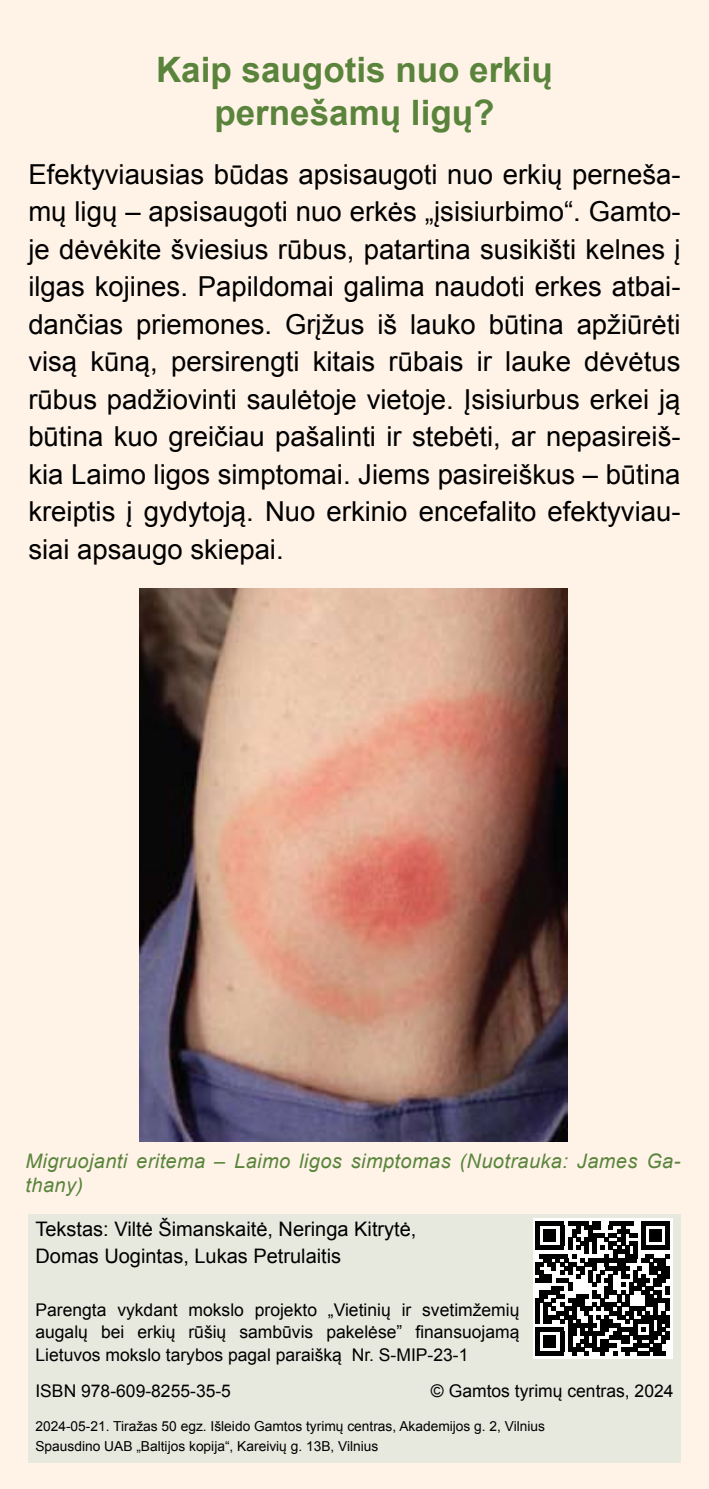
<style>
.page{position:relative;width:709px;height:1489px;background:#fff}
.page>*{position:absolute;margin:0;border:0;box-sizing:border-box;transform-origin:0 0}
.t1{font:700 35px/42.5px "Arial";color:#5a843c;text-align:center}
.t2{font:27.5px/37.5px "Arial";color:#000;text-align:justify}
.t3{font:20px/27.5px "Arial";color:#000}
.t4{font:italic 20px/24px "Arial";letter-spacing:.02em;color:#5a843c}
.t5{font:17.5px/22.5px "Arial";color:#000;text-align:justify}
.t6{font:13.75px/20px "Arial";color:#000}
</style>
<div class="page">
<div style="left:0;top:0;width:709px;height:1488px;background:#fff3e8"></div>
<div style="left:28px;top:1214px;width:652px;height:248px;background:#e7e9df"></div>
<img style="left:139px;top:588px;width:428px;height:553px">
<div style="left:533px;top:1218px;width:140px;height:140px;background:#fff"></div>
<svg style="left:535px;top:1221px;width:135px;height:134px"></svg>
<hr style="left:637px;top:1351px;width:12px;height:4px;background:#000">
<hr style="left:653px;top:1351px;width:13px;height:4px;background:#000">
<p class="t1" style="left:156px;top:50px;width:398px">Kaip saugotis nuo erkių pernešamų ligų?</p>
<p class="t2" style="left:28px;top:155px;width:653px">Efektyviausias būdas apsisaugoti nuo erkių perneša&shy;mų ligų – apsisaugoti nuo erkės „įsisiurbimo“. Gamto&shy;je dėvėkite šviesius rūbus, patartina susikišti kelnes į ilgas kojines. Papildomai galima naudoti erkes atbai&shy;dančias priemones. Grįžus iš lauko būtina apžiūrėti visą kūną, persirengti kitais rūbais ir lauke dėvėtus rūbus padžiovinti saulėtoje vietoje. Įsisiurbus erkei ją būtina kuo greičiau pašalinti ir stebėti, ar nepasireiš&shy;kia Laimo ligos simptomai. Jiems pasireiškus – būtina kreiptis į gydytoją. Nuo erkinio encefalito efektyviau&shy;siai apsaugo skiepai.</p>
<p class="t4" style="left:26px;top:1149px;width:656px">Migruojanti eritema – Laimo ligos simptomas (Nuotrauka: James Ga&shy;thany)</p>
<p class="t3" style="left:35px;top:1215px;width:382px">Tekstas: Viltė Šimanskaitė, Neringa Kitrytė,<br>Domas Uogintas, Lukas Petrulaitis</p>
<p class="t5" style="left:35px;top:1298px;width:485px">Parengta vykdant mokslo projekto „Vietinių ir svetimžemių augalų bei erkių rūšių sambūvis pakelėse” finansuojamą Lietuvos mokslo tarybos pagal paraišką Nr. S-MIP-23-1</p>
<p class="t5" style="left:35px;top:1379px;width:197px">ISBN 978-609-8255-35-5</p>
<p class="t5" style="left:431px;top:1379px;width:244px">© Gamtos tyrimų centras, 2024</p>
<p class="t6" style="left:35px;top:1416px;width:511px">2024-05-21. Tiražas 50 egz. Išleido Gamtos tyrimų centras, Akademijos g. 2, Vilnius<br>Spausdino UAB „Baltijos kopija“, Kareivių g. 13B, Vilnius</p>
</div>
